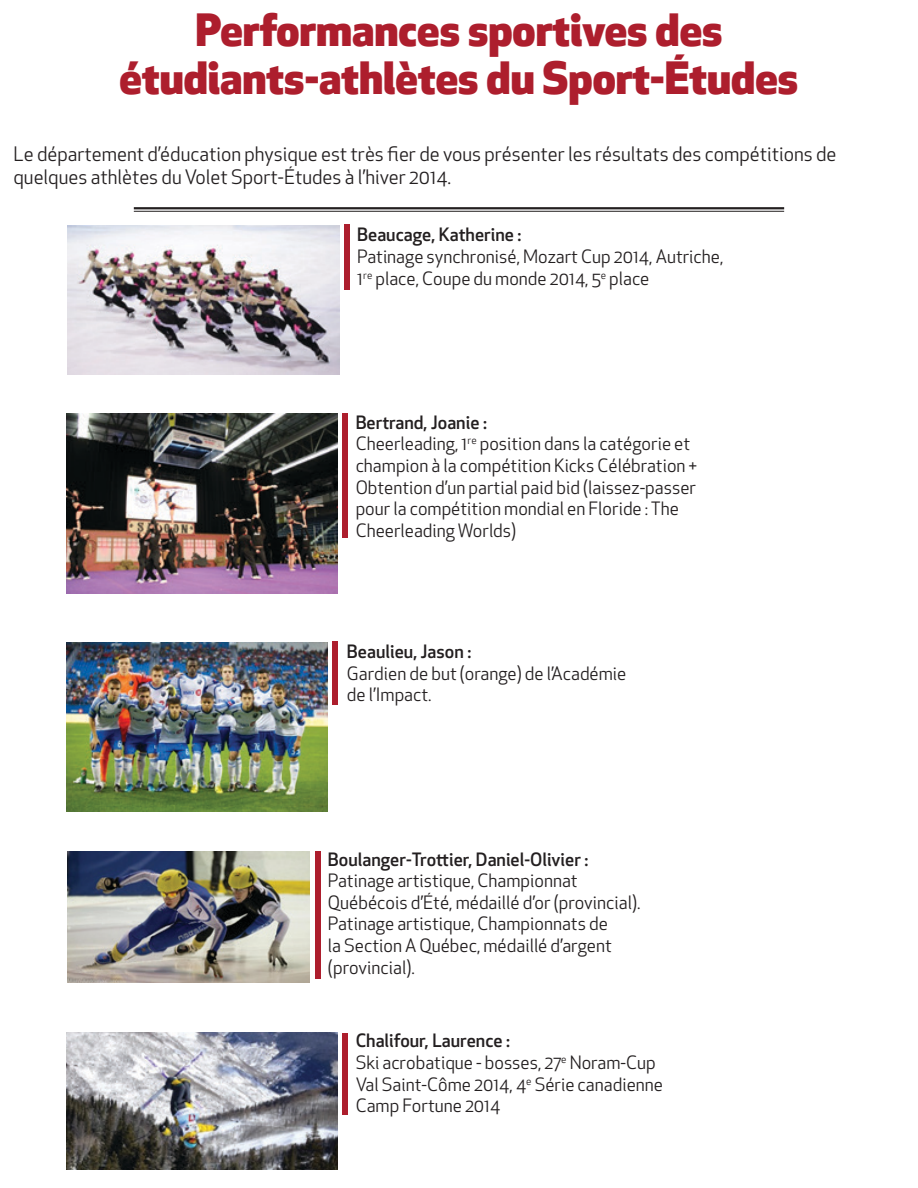
<style>
.page{position:relative;width:918px;height:1188px;background:#fff}
.page>*{position:absolute;margin:0;border:0;box-sizing:border-box;transform-origin:0 0}
.t1{font:800 43.5px/48px "Apex New";color:#ad1e2d;text-align:center}
.t2{font:19.5px/23.4px "Apex New";color:#231f20}
.t3{font:18px/21.6px "Apex New";color:#231f20}
.t4{font:500 18px "Apex New";color:#231f20}
.s1{font-weight:500}
</style>
<div class="page">
<hr style="left:134px;top:207px;width:650px;height:2px;background:#231f20">
<hr style="left:134px;top:211px;width:650px;height:1px;background:#231f20">
<div style="left:342px;top:413px;width:6px;height:125px;background:#ad1e2d"></div>
<div style="left:344px;top:225px;width:6px;height:65px;background:#ad1e2d"></div>
<div style="left:333px;top:642px;width:5px;height:63px;background:#ad1e2d"></div>
<div style="left:315px;top:851px;width:6px;height:128px;background:#ad1e2d"></div>
<div style="left:342px;top:1033px;width:6px;height:82px;background:#ad1e2d"></div>
<img style="left:68px;top:225px;width:271px;height:150px">
<img style="left:66px;top:414px;width:272px;height:180px">
<img style="left:67px;top:642px;width:261px;height:170px">
<img style="left:68px;top:852px;width:242px;height:131px">
<img style="left:66px;top:1033px;width:272px;height:137px">
<h1 class="t1" style="left:120px;top:5px;width:680px">Performances sportives des étudiants-athlètes du Sport-Études</h1>
<p class="t2" style="left:14px;top:142px;width:824px">Le département d’éducation physique est très fier de vous présenter les résultats des compétitions de quelques athlètes du Volet Sport-Études à l’hiver 2014.</p>
<p class="t4" style="left:357px;top:223px;width:166px">Beaucage, Katherine :</p>
<p class="t3" style="left:357px;top:246px;width:368px">Patinage synchronisé, Mozart Cup 2014, Autriche,<br>1<sup>re</sup> place, Coupe du monde 2014, 5<sup>e</sup> place</p>
<p class="t3" style="left:356px;top:411px;width:343px"><span class="s1">Bertrand, Joanie :<br></span>Cheerleading, 1<sup>re</sup> position dans la catégorie et champion à la compétition Kicks Célébration + Obtention d’un partial paid bid (laissez-passer pour la compétition mondial en Floride : The Cheerleading Worlds)</p>
<p class="t4" style="left:347px;top:640px;width:126px">Beaulieu, Jason :</p>
<p class="t3" style="left:347px;top:662px;width:281px">Gardien de but (orange) de l’Académie de l’Impact.</p>
<p class="t4" style="left:328px;top:847px;width:262px">Boulanger-Trottier, Daniel-Olivier :</p>
<p class="t3" style="left:328px;top:870px;width:314px">Patinage artistique, Championnat Québécois d’Été, médaillé d’or (provincial).<br>Patinage artistique, Championnats de<br>la Section A Québec, médaillé d’argent (provincial).</p>
<p class="t3" style="left:356px;top:1030px;width:309px"><span class="s1">Chalifour, Laurence :<br></span>Ski acrobatique - bosses, 27<sup>e</sup> Noram-Cup<br>Val Saint-Côme 2014, 4<sup>e</sup> Série canadienne<br>Camp Fortune 2014</p>
</div>
